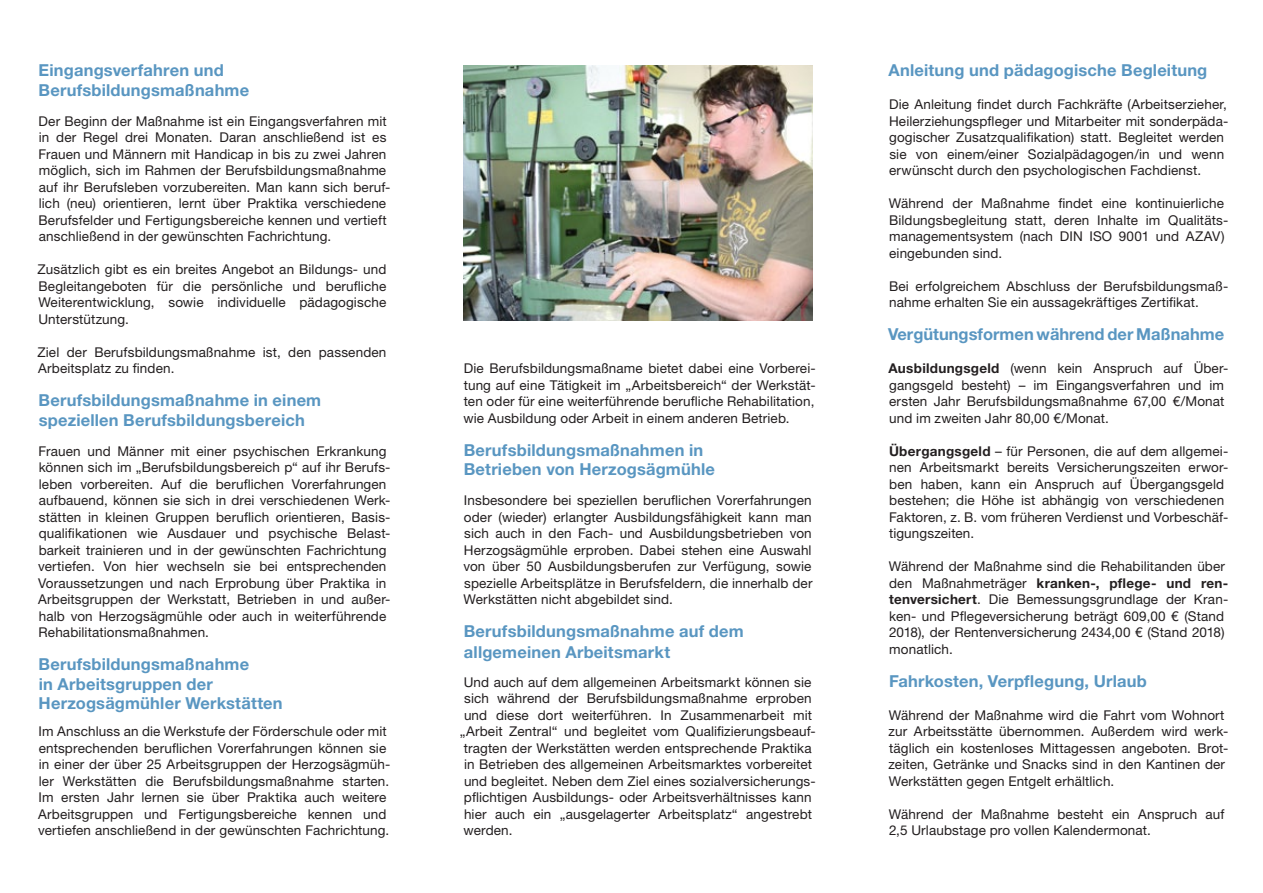
<style>
.page{position:relative;width:1263px;height:893px;background:#fff}
.page>*{position:absolute;margin:0;border:0;box-sizing:border-box;transform-origin:0 0}
.Überschrift{font:700 16.5px/19.5px "Helvetica Neue LT Std";letter-spacing:.01em;color:#5996c1}
.grundtext_faltblatt{font:700 16.5px "Helvetica Neue LT Std";letter-spacing:.01em;color:#5996c1}
.grundtext_faltblatt-2{font:13.5px/16.5px "Helvetica Neue LT Std";letter-spacing:.01em;color:#231f20}
.s1{font-weight:700}
</style>
<div class="page">
<img style="left:463px;top:66px;width:349px;height:254px">
<p class="Überschrift" style="left:39px;top:60px;width:212px">Eingangsverfahren und<br>Berufsbildungsmaßnahme</p>
<p class="grundtext_faltblatt-2" style="left:39px;top:112px;width:353px">Der Beginn der Maßnahme ist ein Eingangsverfahren mit in der Regel drei Monaten. Daran anschließend ist es Frauen und Männern mit Handicap in bis zu zwei Jahren möglich, sich im Rahmen der Berufsbildungsmaßnahme auf ihr Berufsleben vorzubereiten. Man kann sich beruf&shy;lich (neu) orientieren, lernt über Praktika verschiedene Berufsfelder und Fertigungsbereiche kennen und vertieft anschließend in der gewünschten Fachrichtung.</p>
<p class="grundtext_faltblatt-2" style="left:38px;top:261px;width:350px;text-align:justify">Zusätzlich gibt es ein breites Angebot an Bildungs- und Begleitangeboten für die persönliche und berufliche Weiterentwicklung, sowie individuelle pädagogische Unterstützung.</p>
<p class="grundtext_faltblatt-2" style="left:38px;top:343px;width:350px">Ziel der Berufsbildungsmaßnahme ist, den passenden<br>Arbeitsplatz zu finden.</p>
<p class="Überschrift" style="left:39px;top:390px;width:284px">Berufsbildungsmaßnahme in einem speziellen Berufsbildungsbereich</p>
<p class="grundtext_faltblatt-2" style="left:38px;top:442px;width:354px">Frauen und Männer mit einer psychischen Erkrankung können sich im „Berufsbildungsbereich p“ auf ihr Berufs&shy;leben vorbereiten. Auf die beruflichen Vorerfahrungen aufbauend, können sie sich in drei verschiedenen Werk&shy;stätten in kleinen Gruppen beruflich orientieren, Basis&shy;qualifikationen wie Ausdauer und psychische Belast&shy;barkeit trainieren und in der gewünschten Fachrichtung vertiefen. Von hier wechseln sie bei entsprechenden Voraussetzungen und nach Erprobung über Praktika in Arbeitsgruppen der Werkstatt, Betrieben in und außer&shy;halb von Herzogsägmühle oder auch in weiterführende Rehabilitationsmaßnahmen.</p>
<p class="Überschrift" style="left:39px;top:654px;width:246px">Berufsbildungsmaßnahme<br>in Arbeitsgruppen der<br>Herzogsägmühler Werkstätten</p>
<p class="grundtext_faltblatt-2" style="left:38px;top:723px;width:354px">Im Anschluss an die Werkstufe der Förderschule oder mit entsprechenden beruflichen Vorerfahrungen können sie in einer der über 25 Arbeitsgruppen der Herzogsägmüh&shy;ler Werkstätten die Berufsbildungsmaßnahme starten.<br>Im ersten Jahr lernen sie über Praktika auch weitere Arbeitsgruppen und Fertigungsbereiche kennen und vertiefen anschließend in der gewünschten Fachrichtung.</p>
<p class="grundtext_faltblatt-2" style="left:463px;top:360px;width:354px;text-align:justify">Die Berufsbildungsmaßname bietet dabei eine Vorberei&shy;tung auf eine Tätigkeit im „Arbeitsbereich“ der Werkstät&shy;ten oder für eine weiterführende berufliche Rehabilitation, wie Ausbildung oder Arbeit in einem anderen Betrieb.</p>
<p class="Überschrift" style="left:464px;top:440px;width:253px">Berufsbildungsmaßnahmen in<br>Betrieben von Herzogsägmühle</p>
<p class="grundtext_faltblatt-2" style="left:463px;top:492px;width:351px;text-align:justify">Insbesondere bei speziellen beruflichen Vorerfahrungen oder (wieder) erlangter Ausbildungsfähigkeit kann man sich auch in den Fach- und Ausbildungsbetrieben von Herzogsägmühle erproben. Dabei stehen eine Auswahl von über 50 Ausbildungsberufen zur Verfügung, sowie spezielle Arbeitsplätze in Berufsfeldern, die innerhalb der Werkstätten nicht abgebildet sind.</p>
<p class="Überschrift" style="left:464px;top:620px;width:281px;line-height:21px">Berufsbildungsmaßnahme auf dem allgemeinen Arbeitsmarkt</p>
<p class="grundtext_faltblatt-2" style="left:464px;top:673px;width:349px">Und auch auf dem allgemeinen Arbeitsmarkt können sie</p>
<p class="grundtext_faltblatt-2" style="left:464px;top:690px;width:349px">sich während der Berufsbildungsmaßnahme erproben</p>
<p class="grundtext_faltblatt-2" style="left:464px;top:706px;width:350px">und diese dort weiterführen. In Zusammenarbeit mit</p>
<p class="grundtext_faltblatt-2" style="left:460px;top:723px;width:358px">„Arbeit Zentral“ und begleitet vom Qualifizierungsbeauf-</p>
<p class="grundtext_faltblatt-2" style="left:464px;top:739px;width:349px">tragten der Werkstätten werden entsprechende Praktika</p>
<p class="grundtext_faltblatt-2" style="left:464px;top:756px;width:349px">in Betrieben des allgemeinen Arbeitsmarktes vorbereitet</p>
<p class="grundtext_faltblatt-2" style="left:464px;top:772px;width:353px">und begleitet. Neben dem Ziel eines sozialversicherungs-</p>
<p class="grundtext_faltblatt-2" style="left:464px;top:789px;width:349px">pflichtigen Ausbildungs- oder Arbeitsverhältnisses kann</p>
<p class="grundtext_faltblatt-2" style="left:464px;top:805px;width:349px">hier auch ein „ausgelagerter Arbeitsplatz“ angestrebt</p>
<p class="grundtext_faltblatt-2" style="left:463px;top:822px;width:51px">werden.</p>
<p class="Überschrift" style="left:888px;top:60px;width:320px">Anleitung und pädagogische Begleitung</p>
<p class="grundtext_faltblatt-2" style="left:889px;top:96px;width:341px">Die Anleitung findet durch Fachkräfte (Arbeitserzieher, Heilerziehungspfleger und Mitarbeiter mit sonderpäda&shy;gogischer Zusatzqualifikation) statt. Begleitet werden sie von einem/einer Sozialpädagogen/in und wenn erwünscht durch den psychologischen Fachdienst.</p>
<p class="grundtext_faltblatt-2" style="left:889px;top:195px;width:341px">Während der Maßnahme findet eine kontinuierliche Bildungsbegleitung statt, deren Inhalte im Qualitäts&shy;managementsystem (nach DIN ISO 9001 und AZAV) eingebunden sind.</p>
<p class="grundtext_faltblatt-2" style="left:889px;top:277px;width:341px">Bei erfolgreichem Abschluss der Berufsbildungsmaß&shy;nahme erhalten Sie ein aussagekräftiges Zertifikat.</p>
<p class="Überschrift" style="left:888px;top:324px;width:338px">Vergütungsformen während der Maßnahme</p>
<p class="grundtext_faltblatt-2" style="left:888px;top:360px;width:341px"><span class="s1">Ausbildungsgeld</span> (wenn kein Anspruch auf Über&shy;gangsgeld besteht) – im Eingangsverfahren und im ersten Jahr Berufsbildungsmaßnahme 67,00 €/Monat und im zweiten Jahr 80,00 €/Monat.</p>
<p class="grundtext_faltblatt-2" style="left:889px;top:442px;width:341px"><span class="s1">Übergangsgeld</span> – für Personen, die auf dem allgemei&shy;nen Arbeitsmarkt bereits Versicherungszeiten erwor&shy;ben haben, kann ein Anspruch auf Übergangsgeld bestehen; die Höhe ist abhängig von verschiedenen Faktoren, z. B. vom früheren Verdienst und Vorbeschäf&shy;tigungszeiten.</p>
<p class="grundtext_faltblatt-2" style="left:889px;top:558px;width:341px">Während der Maßnahme sind die Rehabilitanden über den Maßnahmeträger <span class="s1">kranken-, pflege- und ren&shy;tenversichert</span>. Die Bemessungsgrundlage der Kran&shy;ken- und Pflegeversicherung beträgt 609,00 € (Stand 2018), der Rentenversicherung 2434,00 € (Stand 2018) monatlich.</p>
<p class="grundtext_faltblatt" style="left:889px;top:670px;width:259px">Fahrkosten, Verpflegung, Urlaub</p>
<p class="grundtext_faltblatt-2" style="left:888px;top:706px;width:341px">Während der Maßnahme wird die Fahrt vom Wohnort zur Arbeitsstätte übernommen. Außerdem wird werk&shy;täglich ein kostenloses Mittagessen angeboten. Brot&shy;zeiten, Getränke und Snacks sind in den Kantinen der Werkstätten gegen Entgelt erhältlich.</p>
<p class="grundtext_faltblatt-2" style="left:889px;top:805px;width:337px">Während der Maßnahme besteht ein Anspruch auf<br>2,5 Urlaubstage pro vollen Kalendermonat.</p>
</div>
